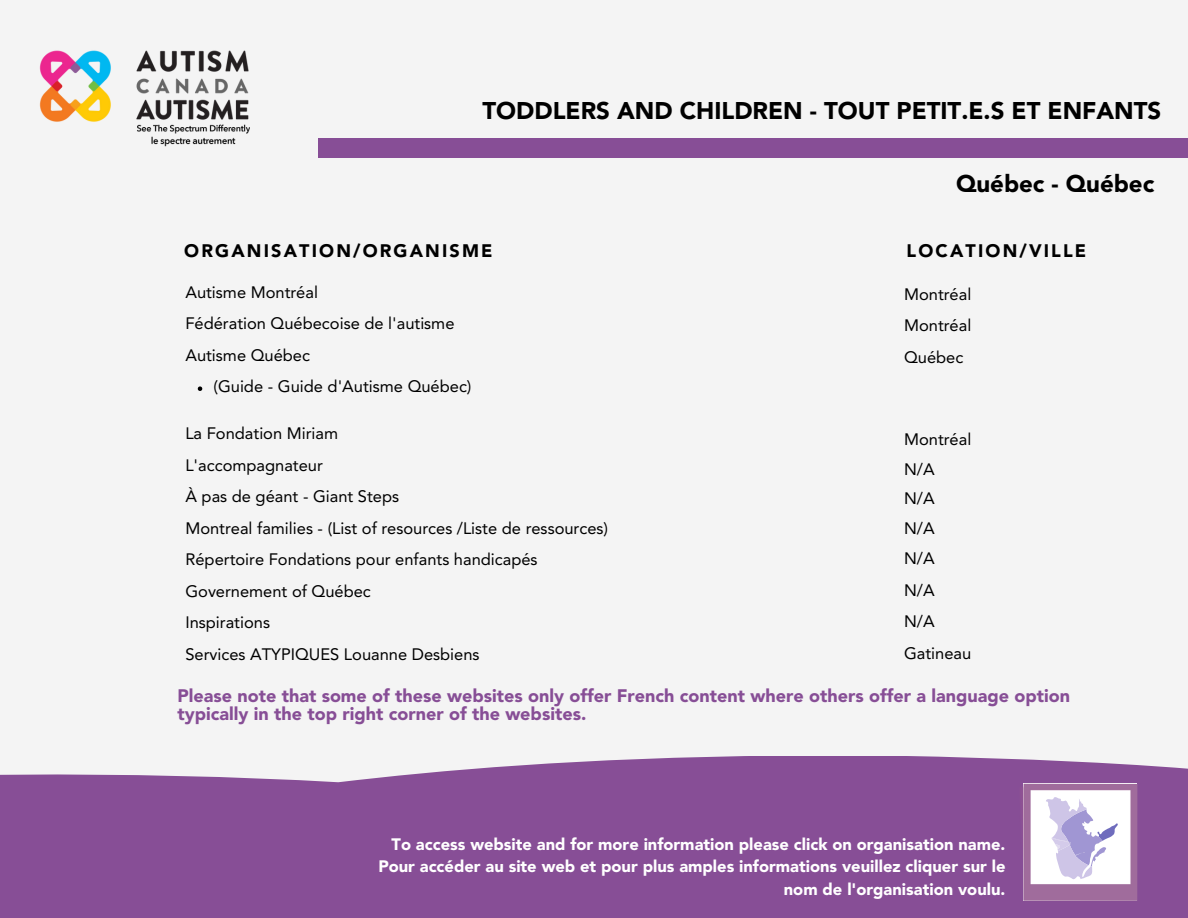
<style>
.page{position:relative;width:1188px;height:918px;background:#f4f4f4}
.page>*{position:absolute;margin:0;border:0;box-sizing:border-box;transform-origin:0 0}
.t1{font:900 24px "Avenir LT Std";color:#000}
.t2{font:900 18px/18px "Avenir LT Std";color:#874e96}
.t3{font:900 18px "Avenir LT Std";letter-spacing:.12em;color:#000}
.t4{font:16.5px "Avenir LT Std";color:#000}
.t5{font:900 16.5px/22.5px "Avenir LT Std";color:#fff;text-align:right}
</style>
<div class="page">
<div style="left:319px;top:138px;width:869px;height:20px;background:#874e96"></div>
<img style="left:39px;top:50px;width:211px;height:97px">
<svg style="left:198px;top:386px;width:4px;height:5px"></svg>
<div style="left:0;top:756px;width:1188px;height:162px;background:#874e96"></div>
<img style="left:1023px;top:784px;width:114px;height:117px">
<svg style="left:1046px;top:797px;width:72px;height:82px;background:#dcd8ee"></svg>
<p class="t1" style="left:483px;top:100px;width:680px">TODDLERS AND CHILDREN - TOUT PETIT.E.S ET ENFANTS</p>
<h1 class="t1" style="left:956px;top:174px;width:200px">Québec - Québec</h1>
<h4 class="t3" style="left:184px;top:243px;width:310px">ORGANISATION/ORGANISME</h4>
<h4 class="t3" style="left:907px;top:243px;width:181px">LOCATION/VILLE</h4>
<h2 class="t4" style="left:185px;top:285px;width:134px">Autisme Montréal</h2>
<p class="t4" style="left:185px;top:317px;width:271px">Fédération Québecoise de l'autisme</p>
<h3 class="t4" style="left:185px;top:348px;width:126px">Autisme Québec</h3>
<p class="t4" style="left:213px;top:380px;width:260px">(Guide - Guide d'Autisme Québec)</p>
<p class="t4" style="left:185px;top:427px;width:154px">La Fondation Miriam</p>
<p class="t4" style="left:185px;top:458px;width:139px">L'accompagnateur</p>
<p class="t4" style="left:185px;top:490px;width:215px">À pas de géant - Giant Steps</p>
<p class="t4" style="left:185px;top:521px;width:424px">Montreal families - (List of resources /Liste de ressources)</p>
<p class="t4" style="left:185px;top:553px;width:354px">Répertoire Fondations pour enfants handicapés</p>
<p class="t4" style="left:185px;top:584px;width:187px">Governement of Québec</p>
<p class="t4" style="left:185px;top:616px;width:86px">Inspirations</p>
<p class="t4" style="left:185px;top:647px;width:296px">Services ATYPIQUES Louanne Desbiens</p>
<p class="t4" style="left:904px;top:287px;width:69px">Montréal</p>
<p class="t4" style="left:904px;top:319px;width:69px">Montréal</p>
<p class="t4" style="left:904px;top:350px;width:61px">Québec</p>
<p class="t4" style="left:904px;top:432px;width:69px">Montréal</p>
<p class="t4" style="left:904px;top:463px;width:32px">N/A</p>
<p class="t4" style="left:904px;top:492px;width:32px">N/A</p>
<p class="t4" style="left:904px;top:521px;width:32px">N/A</p>
<h4 class="t4" style="left:904px;top:552px;width:32px">N/A</h4>
<h4 class="t4" style="left:904px;top:583px;width:32px">N/A</h4>
<h4 class="t4" style="left:904px;top:615px;width:32px">N/A</h4>
<h4 class="t4" style="left:904px;top:646px;width:69px">Gatineau</h4>
<p class="t2" style="left:177px;top:689px;width:894px">Please note that some of these websites only offer French content where others offer a language option typically in the top right corner of the websites.</p>
<h4 class="t5" style="left:378px;top:834px;width:629px">To access website and for more information please click on organisation name.<br>Pour accéder au site web et pour plus amples informations veuillez cliquer sur le nom de l'organisation voulu.</h4>
</div>
